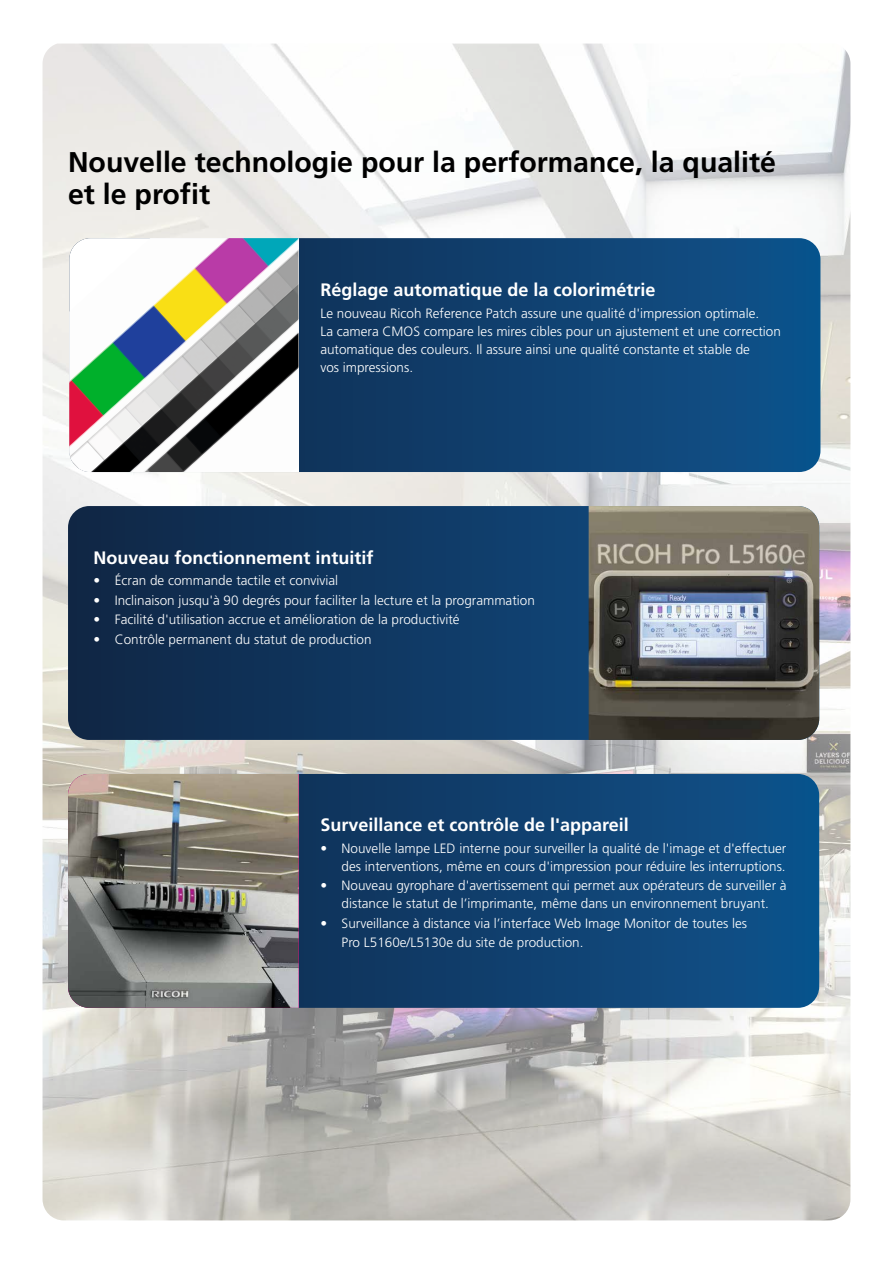
<style>
.page{position:relative;width:893px;height:1263px;background:#fff}
.page>*{position:absolute;margin:0;border:0;box-sizing:border-box;transform-origin:0 0}
.t1{font:700 28.5px/31.5px "Frutiger LT Std";color:#000}
.t2{font:700 18px "Frutiger LT Std";color:#fff}
.t3{font:300 13.5px/18px "Frutiger LT Std";color:#fff}
</style>
<div class="page">
<img style="left:43px;top:44px;width:807px;height:1176px">
<svg style="left:298px;top:238px;width:522px;height:234px;background:#124474"></svg>
<img style="left:69px;top:238px;width:229px;height:234px">
<svg style="left:68px;top:506px;width:521px;height:234px;background:#10355d"></svg>
<img style="left:589px;top:506px;width:230px;height:234px">
<svg style="left:299px;top:774px;width:520px;height:234px;background:#0f4272"></svg>
<img style="left:68px;top:774px;width:231px;height:234px">
<h1 class="t1" style="left:68px;top:147px;width:709px">Nouvelle technologie pour la performance, la qualité et le profit</h1>
<h2 class="t2" style="left:320px;top:279px;width:337px">Réglage automatique de la colorimétrie</h2>
<p class="t3" style="left:320px;top:304px;width:462px">Le nouveau Ricoh Reference Patch assure une qualité d'impression optimale.<br>La camera CMOS compare les mires cibles pour un ajustement et une correction automatique des couleurs. Il assure ainsi une qualité constante et stable de<br>vos impressions.</p>
<h2 class="t2" style="left:94px;top:547px;width:282px">Nouveau fonctionnement intuitif</h2>
<p class="t3" style="left:94px;top:571px;width:246px">• Écran de commande tactile et convivial</p>
<p class="t3" style="left:94px;top:591px;width:443px">• Inclinaison jusqu'à 90 degrés pour faciliter la lecture et la programmation</p>
<p class="t3" style="left:94px;top:610px;width:367px">• Facilité d'utilisation accrue et amélioration de la productivité</p>
<p class="t3" style="left:94px;top:630px;width:280px">• Contrôle permanent du statut de production</p>
<h2 class="t2" style="left:320px;top:814px;width:310px">Surveillance et contrôle de l'appareil</h2>
<p class="t3" style="left:320px;top:839px;width:468px;text-align:right">• Nouvelle lampe LED interne pour surveiller la qualité de l'image et d'effectuer des interventions, même en cours d'impression pour réduire les interruptions.</p>
<p class="t3" style="left:320px;top:877px;width:468px;text-align:center">• Nouveau gyrophare d'avertissement qui permet aux opérateurs de surveiller à distance le statut de l’imprimante, même dans un environnement bruyant.</p>
<p class="t3" style="left:342px;top:914px;width:407px;line-height:19.5px;text-indent:-21px">• Surveillance à distance via l’interface Web Image Monitor de toutes les<br>Pro L5160e/L5130e du site de production.</p>
</div>
